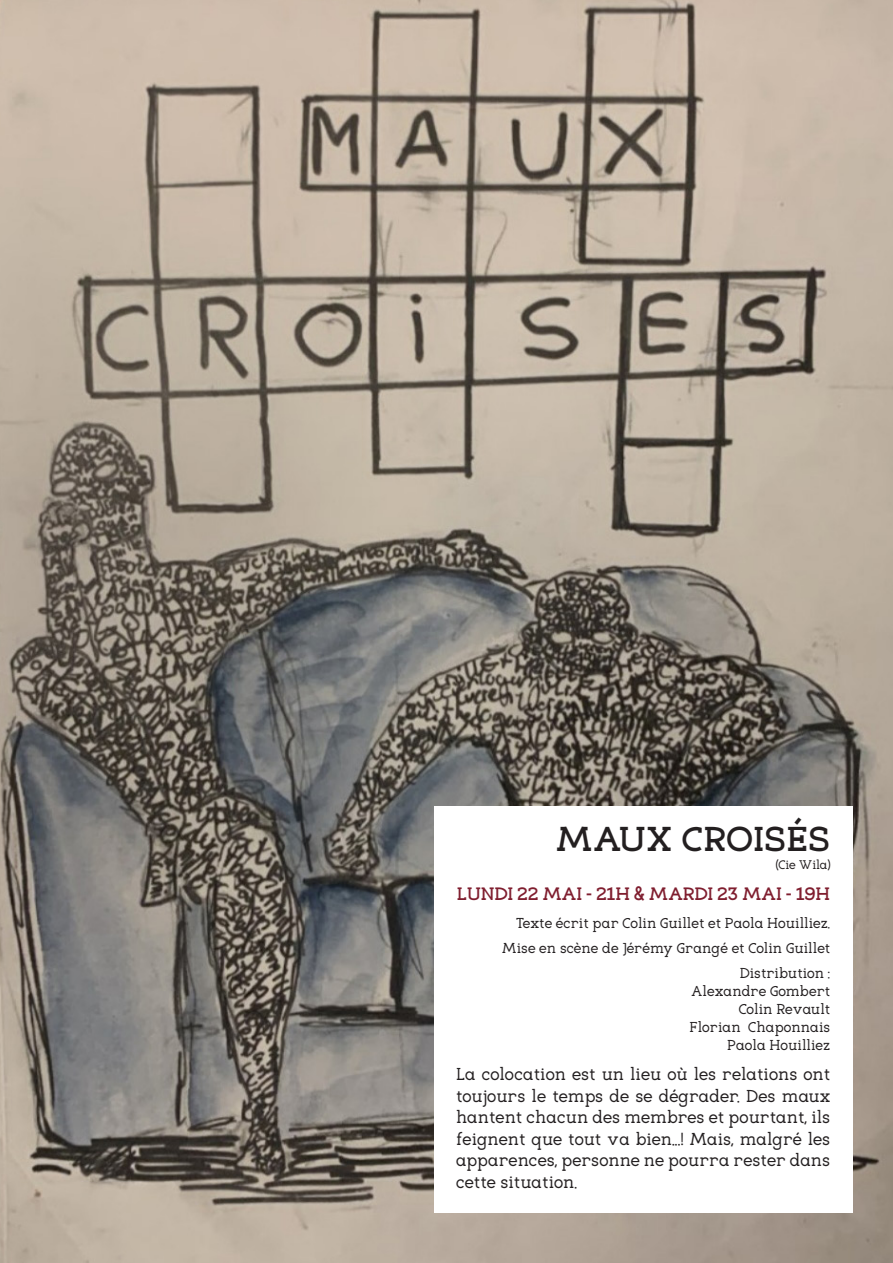
<style>
.page{position:relative;width:893px;height:1263px;background:#fff}
.page>*{position:absolute;margin:0;border:0;box-sizing:border-box;transform-origin:0 0}
.t1{font:700 36px "Eligible";color:#231f20}
.t2{font:700 18.75px "Eligible";letter-spacing:-.02em;color:#7f1e2f}
.t3{font:18px/21.6px "Eligible";color:#231f20;text-align:justify}
.t4{font:15px "Eligible";color:#231f20}
.t5{font:13.05px "Eligible";letter-spacing:-.01em;color:#231f20}
</style>
<div class="page">
<img style="left:0;top:0;width:893px;height:1263px">
<div style="left:435px;top:806px;width:418px;height:407px;background:#fff"></div>
<p class="t1" style="left:555px;top:806px;width:276px">MAUX CROISÉS</p>
<p class="t5" style="left:776px;top:853px;width:56px">(Cie Wila)</p>
<p class="t2" style="left:457px;top:876px;width:375px">LUNDI 22 MAI - 21H &amp; MARDI 23 MAI - 19H</p>
<p class="t4" style="left:516px;top:909px;width:316px">Texte écrit par Colin Guillet et Paola Houilliez.</p>
<p class="t4" style="left:502px;top:934px;width:330px">Mise en scène de Jérémy Grangé et Colin Guillet</p>
<p class="t4" style="left:740px;top:959px;width:92px">Distribution :</p>
<p class="t4" style="left:691px;top:977px;width:141px">Alexandre Gombert</p>
<p class="t4" style="left:739px;top:995px;width:93px">Colin Revault</p>
<p class="t4" style="left:689px;top:1013px;width:142px">Florian Chaponnais</p>
<p class="t4" style="left:727px;top:1031px;width:105px">Paola Houilliez</p>
<p class="t3" style="left:456px;top:1062px;width:376px">La colocation est un lieu où les relations ont toujours le temps de se dégrader. Des maux hantent chacun des membres et pourtant, ils feignent que tout va bien...! Mais, malgré les apparences, personne ne pourra rester dans cette situation.</p>
</div>
